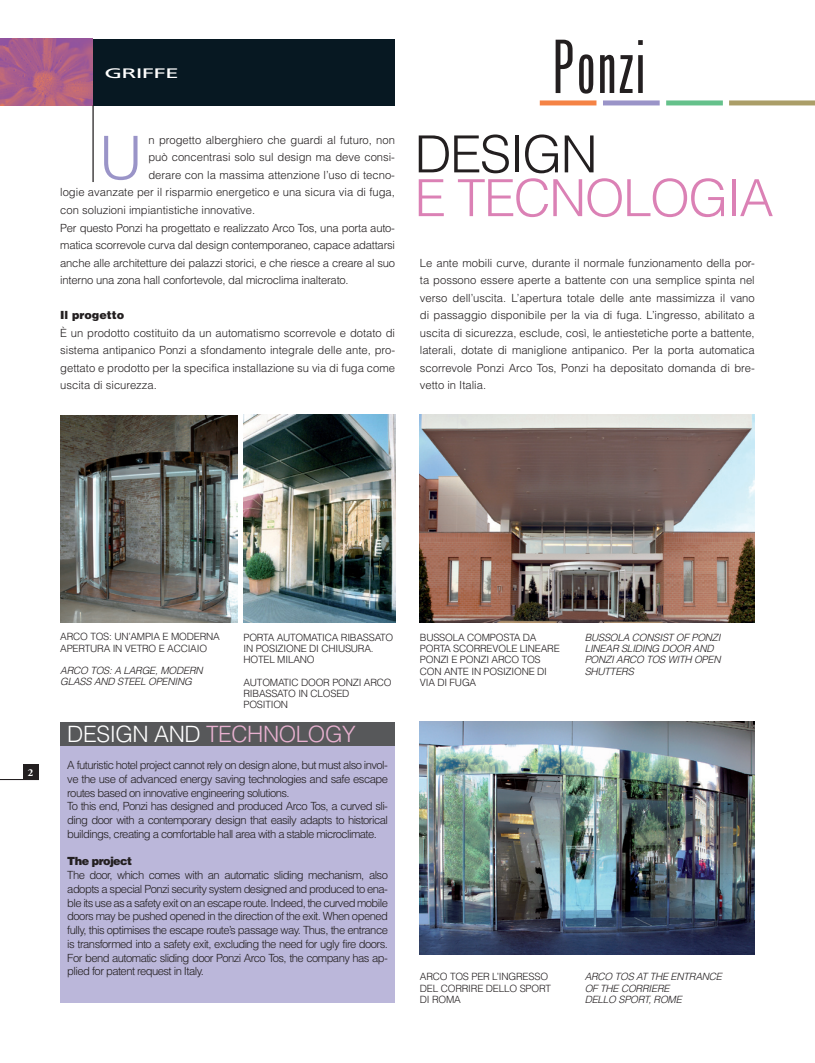
<style>
.page{position:relative;width:815px;height:1063px;background:#fff}
.page>*{position:absolute;margin:0;border:0;box-sizing:border-box;transform-origin:0 0}
.t1{font:71.25px "Cg Phenix American";color:#231f20}
.t2{font:300 59.88px "Helvetica LT Std";color:#9a94c8}
.t3{font:300 51.25px "Helvetica LT Std";letter-spacing:-.03em;color:#db81b5}
.t4{font:300 51.25px "Helvetica LT Std";letter-spacing:-.03em;color:#231f20}
.t5{font:300 22.5px "Helvetica LT Std";letter-spacing:-.02em;color:#e8b1d0}
.t6{font:13.75px "Frutiger";letter-spacing:-.03em;color:#fff;scale:1.8 1}
.t7{font:300 11.25px/17.5px "Helvetica LT Std";letter-spacing:-.02em;color:#231f20;text-align:justify}
.t8{font:300 11.25px/13.8px "Helvetica LT Std";letter-spacing:-.05em;color:#231f20}
.t9{font:300 11.25px "Helvetica LT Std";color:#231f20}
.t10{font:900 11.25px "Helvetica LT Std";color:#231f20}
.t11{font:900 11.25px "Helvetica LT Std";letter-spacing:-.035em;color:#231f20}
.t12{font:700 10.62px "Adobe Garamond";color:#fff}
.t13{font:300 10px/11.2px "Helvetica LT Std";letter-spacing:-.02em;color:#231f20}
.t14{font:italic 300 10px/11.2px "Helvetica LT Std";letter-spacing:-.02em;color:#231f20}
.s1{color:#fff}
</style>
<div class="page">
<img style="left:0;top:39px;width:93px;height:66px">
<div style="left:94px;top:39px;width:301px;height:66px;background:#071822"></div>
<hr style="left:92px;top:105px;width:2px;height:77px;background:#231f20">
<hr style="left:0;top:779px;width:39px;height:1px;background:#231f20">
<div style="left:23px;top:764px;width:16px;height:16px;background:#231f20"></div>
<div style="left:540px;top:100px;width:56px;height:5px;background:#f58345"></div>
<div style="left:603px;top:100px;width:57px;height:5px;background:#9a94c8"></div>
<div style="left:666px;top:100px;width:57px;height:5px;background:#65c18b"></div>
<div style="left:729px;top:100px;width:86px;height:5px;background:#ab9e68"></div>
<img style="left:60px;top:415px;width:178px;height:207px">
<img style="left:420px;top:722px;width:335px;height:232px">
<div style="left:60px;top:743px;width:335px;height:260px;background:#bbb7da"></div>
<div style="left:60px;top:723px;width:335px;height:23px;background:#57585a"></div>
<img style="left:420px;top:415px;width:335px;height:207px">
<img style="left:244px;top:415px;width:152px;height:207px">
<p class="t6" style="left:104px;top:65px;width:43px">griffe</p>
<h2 class="t2" style="left:99px;top:120px;width:45px">U</h2>
<p class="t9" style="left:148px;top:133px;width:248px">n progetto alberghiero che guardi al futuro, non</p>
<p class="t9" style="left:148px;top:150px;width:248px">può concentrasi solo sul design ma deve consi-</p>
<p class="t9" style="left:148px;top:168px;width:248px">derare con la massima attenzione l’uso di tecno-</p>
<p class="t9" style="left:60px;top:185px;width:336px">logie avanzate per il risparmio energetico e una sicura via di fuga,</p>
<p class="t9" style="left:60px;top:203px;width:197px">con soluzioni impiantistiche innovative.</p>
<p class="t7" style="left:60px;top:219px;width:336px">Per questo Ponzi ha progettato e realizzato Arco Tos, una porta auto-</p>
<p class="t7" style="left:60px;top:236px;width:336px">matica scorrevole curva dal design contemporaneo, capace adattarsi</p>
<p class="t7" style="left:60px;top:254px;width:336px">anche alle architetture dei palazzi storici, e che riesce a creare al suo</p>
<p class="t7" style="left:60px;top:271px;width:290px">interno una zona hall confortevole, dal microclima inalterato.</p>
<p class="t10" style="left:60px;top:308px;width:66px">Il progetto</p>
<p class="t7" style="left:60px;top:324px;width:336px">È un prodotto costituito da un automatismo scorrevole e dotato di sistema antipanico Ponzi a sfondamento integrale delle ante, pro&shy;gettato e prodotto per la specifica installazione su via di fuga come uscita di sicurezza.</p>
<h1 class="t1" style="left:552px;top:25px;width:95px">Ponzi</h1>
<h3 class="t4" style="left:415px;top:122px;width:185px">Design</h3>
<h3 class="t3" style="left:415px;top:166px;width:334px">e tecnologia</h3>
<p class="t7" style="left:420px;top:254px;width:336px">Le ante mobili curve, durante il normale funzionamento della por&shy;ta possono essere aperte a battente con una semplice spinta nel verso dell’uscita. L’apertura totale delle ante massimizza il vano di passaggio disponibile per la via di fuga. L’ingresso, abilitato a uscita di sicurezza, esclude, così, le antiestetiche porte a battente, laterali, dotate di maniglione antipanico. Per la porta automatica scorrevole Ponzi Arco Tos, Ponzi ha depositato domanda di bre&shy;vetto in Italia.</p>
<p class="t12" style="left:28px;top:766px;width:7px">2</p>
<p class="t13" style="left:60px;top:631px;width:91px">Arco Tos: u n’ampia</p>
<p class="t13" style="left:60px;top:631px;width:160px;text-indent:102px">e moderna apertu ra i n vetro e acciai o</p>
<p class="t14" style="left:60px;top:665px;width:144px">ARCO TOS: A LARGE, MODERN<br>GLASS AND STEEL OPENING</p>
<p class="t13" style="left:243px;top:631px;width:151px;text-indent:52px">omati ca ri bassato i n posizione di chiusura. hotel milano</p>
<p class="t13" style="left:243px;top:676px;width:8px">aut</p>
<p class="t13" style="left:243px;top:631px;width:41px">porta aut</p>
<p class="t13" style="left:243px;top:676px;width:150px;text-indent:19px">omati c door ponzi arco ri bassato i n closed position</p>
<h3 class="t5" style="left:67px;top:720px;width:290px"><span class="s1">Design and</span> technology</h3>
<p class="t8" style="left:67px;top:758px;width:322px">A futuristic hotel project cannot rely on design alone, but must also invol&shy;ve the use of advanced energy saving technologies and safe escape routes based on innovative engineering solutions.<br>To this end, Ponzi has designed and produced Arco Tos, a curved sli&shy;ding door with a contemporary design that easily adapts to historical buildings, creating a comfortable hall area with a stable microclimate.</p>
<p class="t11" style="left:67px;top:854px;width:66px">The project</p>
<p class="t7" style="left:67px;top:868px;width:322px;line-height:13.8px">The door, which comes with an automatic sliding mechanism, also adopts a special Ponzi security system designed and produced to ena&shy;ble its use as a safety exit on an escape route. Indeed, the curved mobile doors may be pushed opened in the direction of the exit. When opened fully, this optimises the escape route’s passage way. Thus, the entrance is transformed into a safety exit, excluding the need for ugly fire doors.<br>For bend automatic sliding door Ponzi Arco Tos, the company has ap&shy;plied for patent request in Italy.</p>
<p class="t13" style="left:420px;top:632px;width:141px">bussola composta da<br>porta scorrevole li neare ponzi e ponzi arco tos con ante i n posizione di<br>via di fuga</p>
<p class="t14" style="left:585px;top:632px;width:137px">BUSSOLA CONSIST OF PONZI<br>LINEAR SLIDING DOOR AND<br>PONZI ARCO TOS WITH OPEN<br>SHUTTERS</p>
<p class="t13" style="left:420px;top:971px;width:130px;text-align:justify">Arco Tos per l’i ngresso del Corri re dello Sport di Roma</p>
<p class="t14" style="left:585px;top:971px;width:139px">ARCO TOS AT THE ENTRANCE<br>OF THE CORRIERE<br>DELLO SPORT, ROME</p>
</div>
